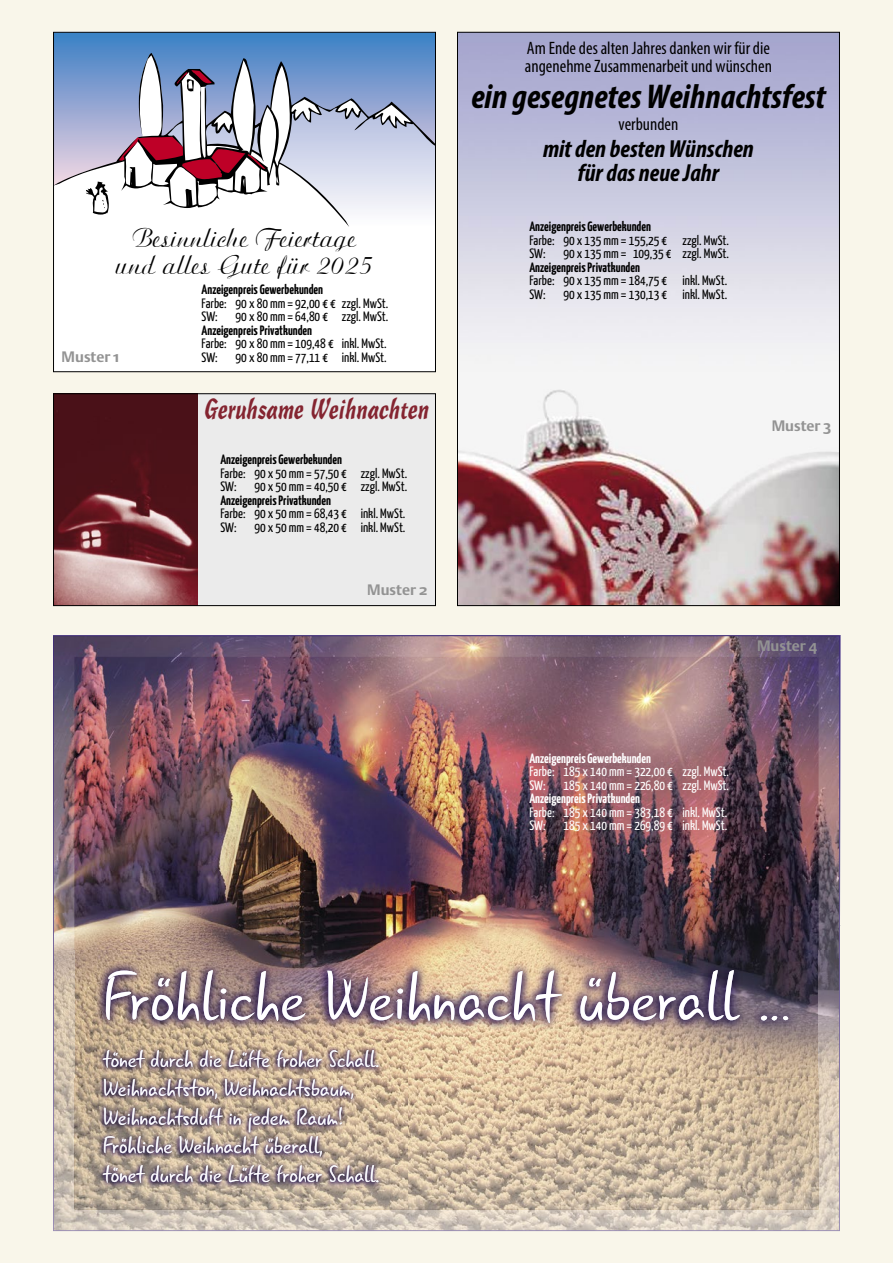
<style>
.page{position:relative;width:893px;height:1263px;background:#f9f6ea}
.page>*{position:absolute;margin:0;border:0;box-sizing:border-box;transform-origin:0 0}
.t1{font:70.5px "Gunny Rewritten";color:#fff}
.t2{font:italic 700 condensed 34.5px "Myriad Pro";color:#000}
.t3{font:28.5px/27px "Aritus D";color:#000;text-align:center}
.t4{font:28.2px "Cascade Script LT Std";color:#842430;scale:.8 1}
.t5{font:italic 700 condensed 24.75px/24px "Myriad Pro";color:#000;text-align:center}
.t6{font:24px/28.8px "Gunny Rewritten";color:#fff}
.t7{font:condensed 18px/18px "Myriad Pro";color:#000}
.t8{font:700 15px "DTL Argo ST";color:#939393}
.t9{font:13.5px/13.5px "Yanone Kaffeesatz";color:#000}
.t10{font:700 13.5px "Yanone Kaffeesatz";color:#000}
.t11{font:13.5px/13.5px "Yanone Kaffeesatz";color:#fff}
.t12{font:700 13.5px "Yanone Kaffeesatz";color:#fff}
</style>
<div class="page">
<div style="left:53px;top:393px;width:383px;height:213px;background:#ebebeb"></div>
<img style="left:55px;top:395px;width:142px;height:209px">
<div style="left:53px;top:393px;width:383px;height:213px;border:1px solid #000"></div>
<img style="left:459px;top:34px;width:379px;height:570px">
<div style="left:53px;top:32px;width:383px;height:340px;background:#fff"></div>
<svg style="left:55px;top:34px;width:379px;height:19px"></svg>
<svg style="left:55px;top:53px;width:379px;height:174px"></svg>
<div style="left:53px;top:32px;width:383px;height:340px;border:1px solid #000"></div>
<img style="left:53px;top:635px;width:787px;height:596px">
<img style="left:819px;top:950px;width:15px;height:127px">
<img style="left:58px;top:950px;width:16px;height:127px">
<img style="left:108px;top:970px;width:632px;height:53px">
<img style="left:89px;top:1039px;width:318px;height:170px">
<img style="left:103px;top:1050px;width:273px;height:18px">
<img style="left:104px;top:1079px;width:201px;height:18px">
<img style="left:104px;top:1107px;width:238px;height:18px">
<img style="left:105px;top:1136px;width:215px;height:18px">
<img style="left:103px;top:1165px;width:273px;height:18px">
<h3 class="t3" style="left:116px;top:224px;width:259px">Besinnliche Feiertage und alles Gute für 2025</h3>
<p class="t8" style="left:62px;top:347px;width:59px">Muster 1</p>
<p class="t10" style="left:202px;top:280px;width:123px">Anzeigenpreis Gewerbekunden</p>
<p class="t9" style="left:202px;top:296px;width:188px">Farbe: 90 x 80 mm = 92,00 € € zzgl. MwSt.<br>SW:</p>
<p class="t9" style="left:236px;top:309px;width:154px">90 x 80 mm = 64,80 € zzgl. MwSt.</p>
<p class="t10" style="left:202px;top:321px;width:112px">Anzeigenpreis Privatkunden</p>
<p class="t9" style="left:202px;top:336px;width:187px">Farbe: 90 x 80 mm = 109,48 € inkl. MwSt.<br>SW:</p>
<p class="t9" style="left:236px;top:350px;width:152px">90 x 80 mm = 77,11 € inkl. MwSt.</p>
<h3 class="t4" style="left:204px;top:392px;width:283px">Geruhsame Weihnachten</h3>
<p class="t10" style="left:220px;top:450px;width:123px">Anzeigenpreis Gewerbekunden</p>
<p class="t9" style="left:220px;top:465px;width:188px">Farbe: 90 x 50 mm = 57,50 € zzgl. MwSt.<br>SW:</p>
<p class="t9" style="left:254px;top:479px;width:154px">90 x 50 mm = 40,50 € zzgl. MwSt.</p>
<p class="t10" style="left:220px;top:490px;width:112px">Anzeigenpreis Privatkunden</p>
<p class="t9" style="left:220px;top:506px;width:187px">Farbe: 90 x 50 mm = 68,43 € inkl. MwSt.<br>SW:</p>
<p class="t9" style="left:254px;top:519px;width:152px">90 x 50 mm = 48,20 € inkl. MwSt.</p>
<p class="t8" style="left:367px;top:581px;width:62px">Muster 2</p>
<h3 class="t7" style="left:525px;top:39px;width:249px">Am Ende des alten Jahres danken wir für die angenehme Zusammenarbeit und wünschen</h3>
<h2 class="t2" style="left:471px;top:75px;width:356px">ein gesegnetes Weihnachtsfest</h2>
<h3 class="t7" style="left:618px;top:115px;width:61px">verbunden</h3>
<h3 class="t5" style="left:543px;top:136px;width:212px">mit den besten Wünschen für das neue Jahr</h3>
<p class="t10" style="left:529px;top:217px;width:123px">Anzeigenpreis Gewerbekunden</p>
<p class="t9" style="left:529px;top:233px;width:201px">Farbe: 90 x 135 mm = 155,25 € zzgl. MwSt.<br>SW:</p>
<p class="t9" style="left:563px;top:246px;width:167px">90 x 135 mm = 109,35 € zzgl. MwSt.</p>
<p class="t10" style="left:529px;top:258px;width:112px">Anzeigenpreis Privatkunden</p>
<p class="t9" style="left:529px;top:273px;width:199px">Farbe: 90 x 135 mm = 184,75 € inkl. MwSt.<br>SW:</p>
<p class="t9" style="left:563px;top:287px;width:165px">90 x 135 mm = 130,13 € inkl. MwSt.</p>
<p class="t8" style="left:772px;top:417px;width:61px">Muster 3</p>
<p class="t8" style="left:757px;top:637px;width:62px">Muster 4</p>
<p class="t12" style="left:529px;top:748px;width:123px">Anzeigenpreis Gewerbekunden</p>
<p class="t11" style="left:529px;top:764px;width:201px">Farbe: 185 x 140 mm = 322,00 € zzgl. MwSt.<br>SW:</p>
<p class="t11" style="left:563px;top:778px;width:167px">185 x 140 mm = 226,80 € zzgl. MwSt.</p>
<p class="t12" style="left:529px;top:789px;width:112px">Anzeigenpreis Privatkunden</p>
<p class="t11" style="left:529px;top:805px;width:199px">Farbe: 185 x 140 mm = 383,18 € inkl. MwSt.<br>SW:</p>
<p class="t11" style="left:563px;top:818px;width:165px">185 x 140 mm = 269,89 € inkl. MwSt.</p>
<h1 class="t1" style="left:103px;top:946px;width:687px">Fröhliche Weihnacht überall …</h1>
<h3 class="t6" style="left:103px;top:1044px;width:277px">tönet durch die Lüfte froher Schall.<br>Weihnachtston, Weihnachtsbaum, Weihnachtsduft in jedem Raum!<br>Fröhliche Weihnacht überall,<br>tönet durch die Lüfte froher Schall.</h3>
</div>
